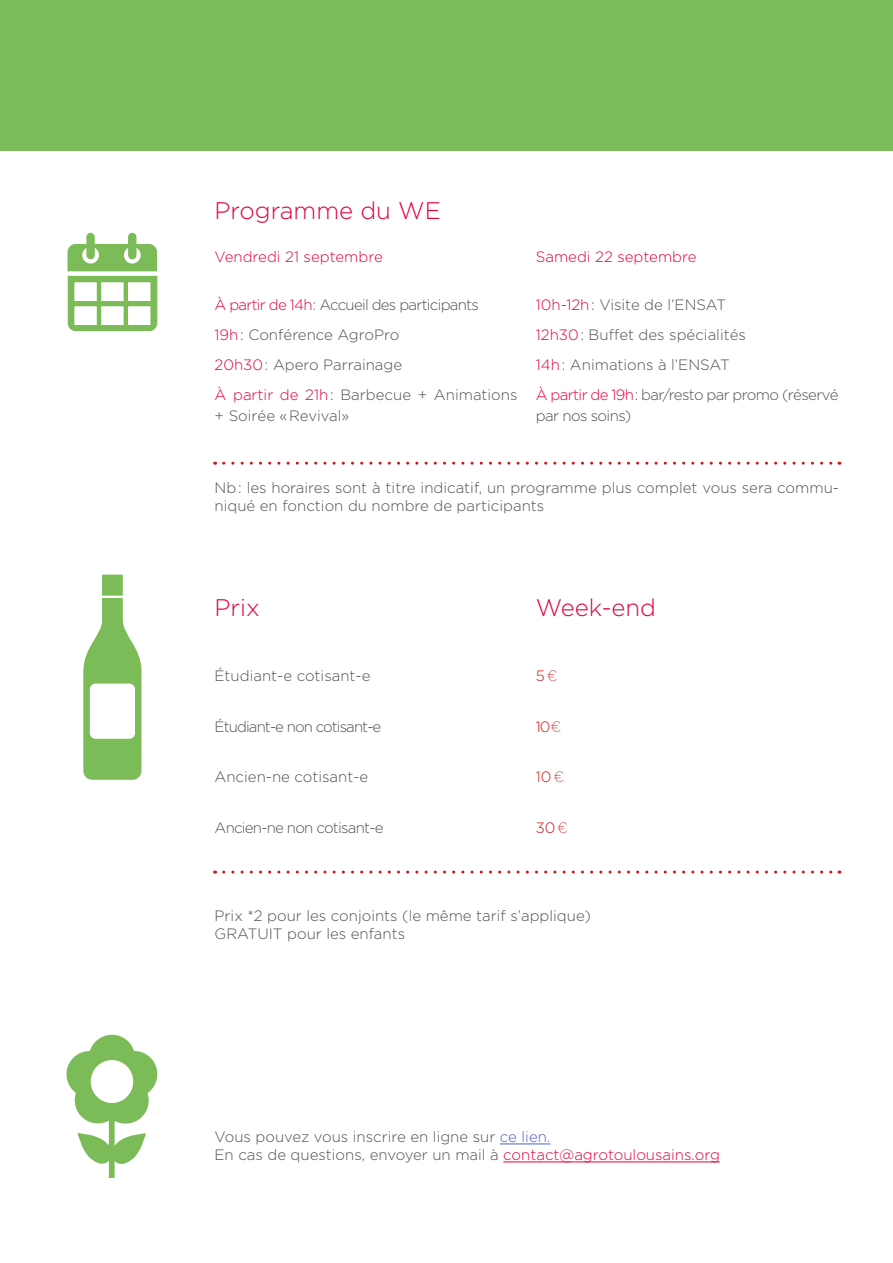
<style>
.page{position:relative;width:893px;height:1263px;background:#fff}
.page>*{position:absolute;margin:0;border:0;box-sizing:border-box;transform-origin:0 0}
.t1{font:300 24px "Gotham";color:#e4003c}
.t2{font:300 15px/30px "Gotham";color:#515053}
.t3{font:300 15px "Gotham";color:#e4003c}
.t4{font:300 15px "Gotham";letter-spacing:-.06em;color:#515053}
.t5{font:300 15px "Gotham";letter-spacing:-.05em;color:#515053}
.t6{font:300 15px "Gotham";letter-spacing:-.04em;color:#515053}
.t7{font:300 15px "Gotham";color:#cd171a}
.s1{color:#e4003c}
.s2{font-weight:200}
.s3{color:#4f5cd6}
</style>
<div class="page">
<hr style="left:500px;top:1144px;width:50px;height:1px;background:#4f5cd6">
<hr style="left:503px;top:1162px;width:217px;height:1px;background:#e4003c">
<svg style="left:67px;top:233px;width:90px;height:98px"></svg>
<svg style="left:83px;top:575px;width:58px;height:205px"></svg>
<svg style="left:66px;top:1035px;width:92px;height:143px"></svg>
<svg style="left:224px;top:462px;width:616px;height:3px"></svg>
<svg style="left:224px;top:870px;width:616px;height:3px"></svg>
<div style="left:0;top:0;width:893px;height:151px;background:#7bbb58"></div>
<h1 class="t1" style="left:215px;top:197px;width:228px">Programme du WE</h1>
<p class="t3" style="left:215px;top:249px;width:170px">Vendredi 21 septembre</p>
<p class="t2" style="left:215px;top:290px;width:304px"><span class="s1">À partir de 14h</span>: Accueil des participants<br><span class="s1">19h</span>: Conférence AgroPro<br><span class="s1">20h30</span>: Apero Parrainage<br><span class="s1">À partir de 21h</span>: Barbecue + Animations</p>
<p class="t2" style="left:215px;top:401px;width:136px">+ Soirée «Revival»</p>
<p class="t3" style="left:536px;top:249px;width:162px">Samedi 22 septembre</p>
<p class="t2" style="left:536px;top:290px;width:304px"><span class="s1">10h-12h</span>: Visite de l’ENSAT<br><span class="s1">12h30</span>: Buffet des spécialités<br><span class="s1">14h</span>: Animations à l’ENSAT<br><span class="s1">À partir de 19h</span>: bar/resto par promo (réservé</p>
<p class="t6" style="left:536px;top:408px;width:97px">par nos soins)</p>
<p class="t2" style="left:215px;top:478px;width:626px;line-height:18px">Nb: les horaires sont à titre indicatif, un programme plus complet vous sera commu&shy;niqué en fonction du nombre de participants</p>
<h1 class="t1" style="left:215px;top:594px;width:47px">Prix</h1>
<h1 class="t1" style="left:536px;top:594px;width:122px">Week-end</h1>
<p class="t2" style="left:215px;top:660px;width:157px">Étudiant-e cotisant-e</p>
<p class="t4" style="left:215px;top:718px;width:168px">Étudiant-e non cotisant-e</p>
<p class="t2" style="left:215px;top:762px;width:155px">Ancien-ne cotisant-e</p>
<p class="t5" style="left:215px;top:820px;width:170px">Ancien-ne non cotisant-e</p>
<p class="t7" style="left:536px;top:667px;width:23px">5<span class="s2">€</span></p>
<p class="t7" style="left:536px;top:718px;width:27px">10<span class="s2">€</span></p>
<p class="t7" style="left:536px;top:769px;width:30px">10<span class="s2">€</span></p>
<p class="t7" style="left:536px;top:820px;width:34px">30<span class="s2">€</span></p>
<p class="t2" style="left:215px;top:906px;width:378px;line-height:18px">Prix *2 pour les conjoints (le même tarif s’applique)<br>GRATUIT pour les enfants</p>
<p class="t2" style="left:215px;top:1127px;width:507px;line-height:18px">Vous pouvez vous inscrire en ligne sur <span class="s3">ce lien.<br></span>En cas de questions, envoyer un mail à <span class="s1">contact@agrotoulousains.org</span></p>
</div>
